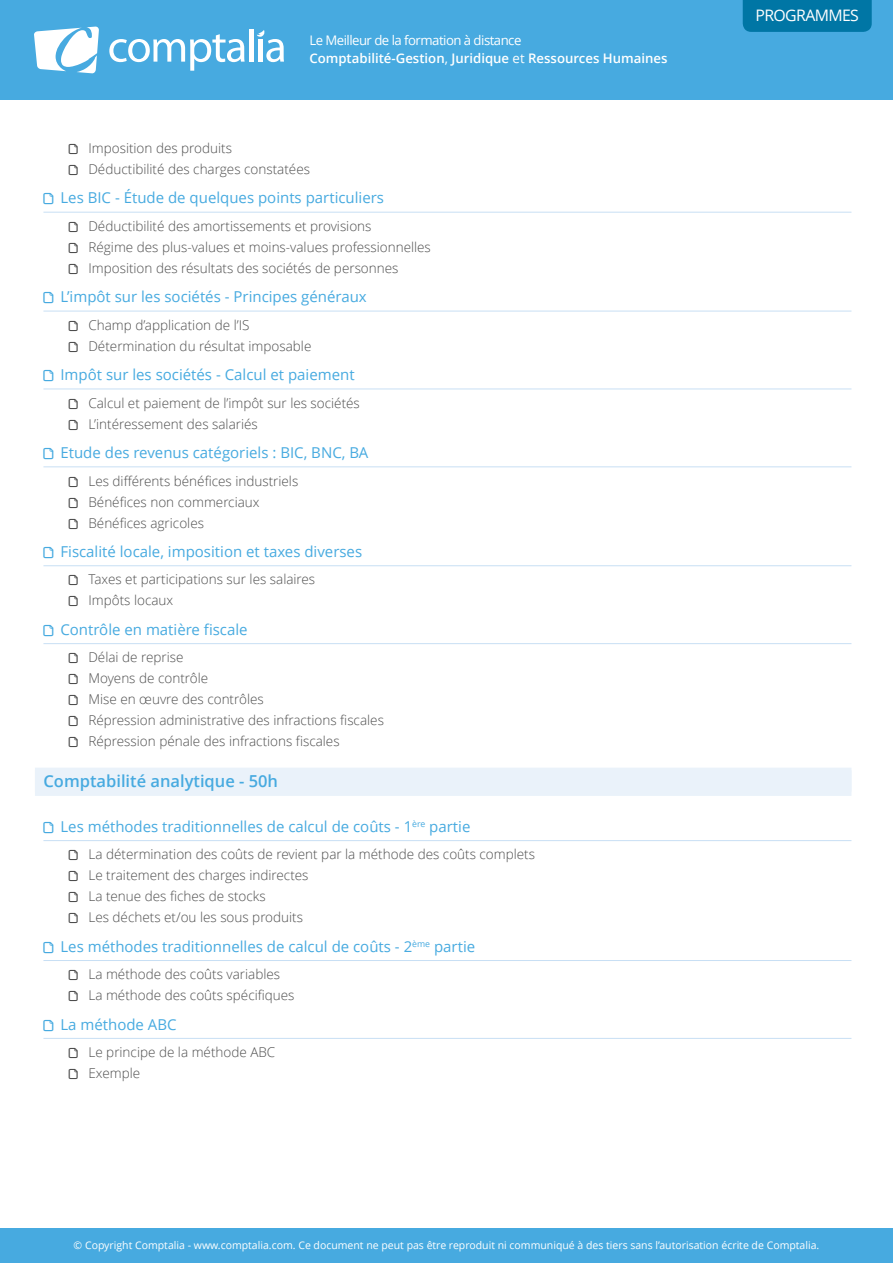
<style>
.page{position:relative;width:893px;height:1263px;background:#fff}
.page>*{position:absolute;margin:0;border:0;box-sizing:border-box;transform-origin:0 0}
.t1{font:600 16.5px "Open Sans";color:#47aae0}
.t2{font:15.9px "Open Sans";letter-spacing:-.04em;color:#fff}
.t3{font:15px "Open Sans";color:#47aae0}
.t4{font:300 13.5px/21px "Open Sans";color:#4d4d4d}
.t5{font:600 13.2px/17.9px "Open Sans";color:#fff}
.t6{font:11.55px "Open Sans";color:#fff}
.t7{font:10.5px "Open Sans";color:#fff}
.s1{font-weight:400}
</style>
<div class="page">
<div style="left:0;top:0;width:893px;height:100px;background:#47aae0"></div>
<svg style="left:34px;top:26px;width:65px;height:47px"></svg>
<svg style="left:109px;top:34px;width:136px;height:37px"></svg>
<hr style="left:249px;top:29px;width:4px;height:33px;background:#fff">
<svg style="left:257px;top:30px;width:27px;height:32px"></svg>
<div style="left:743px;top:0;width:129px;height:32px;background:#0076a5"></div>
<div style="left:0;top:1229px;width:893px;height:34px;background:#47aae0"></div>
<hr style="left:43px;top:212px;width:808px;height:1px;background:#c8dff4">
<hr style="left:43px;top:311px;width:808px;height:1px;background:#c8dff4">
<hr style="left:43px;top:389px;width:808px;height:1px;background:#c8dff4">
<hr style="left:43px;top:467px;width:808px;height:1px;background:#c8dff4">
<hr style="left:43px;top:565px;width:808px;height:1px;background:#c8dff4">
<hr style="left:43px;top:643px;width:808px;height:1px;background:#c8dff4">
<div style="left:35px;top:768px;width:816px;height:24px;background:#eaf2fa"></div>
<div style="left:35px;top:770px;width:816px;height:26px;background:#eaf2fa"></div>
<hr style="left:43px;top:840px;width:808px;height:1px;background:#c8dff4">
<hr style="left:43px;top:960px;width:808px;height:1px;background:#c8dff4">
<hr style="left:43px;top:1038px;width:808px;height:1px;background:#c8dff4">
<p class="t5" style="left:309px;top:32px;width:360px"><span class="s1">Le Meilleur de la formation à distance<br></span>Comptabilité-Gestion<span class="s1">,</span> Juridique <span class="s1">et</span> Ressources Humaines</p>
<p class="t4" style="left:88px;top:138px;width:223px">I mposition des produits<br>Déductibilité des charges constatées</p>
<p class="t3" style="left:60px;top:189px;width:325px">Les BIC - Étude de quelques points particuliers</p>
<p class="t4" style="left:88px;top:216px;width:344px">Déductibilité des amortissements et provisions<br>Régime des plus-values et moins-values professionnelles<br>I mposition des résultats des sociétés de personnes</p>
<p class="t3" style="left:60px;top:288px;width:308px">L’impôt sur les sociétés - Principes généraux</p>
<p class="t4" style="left:88px;top:315px;width:224px">Champ d’application de l’IS<br>Détermination du résultat imposable</p>
<p class="t3" style="left:60px;top:366px;width:296px">I mpôt sur les sociétés - Calcul et paiement</p>
<p class="t4" style="left:88px;top:392px;width:273px">Calcul et paiement de l’impôt sur les sociétés<br>L’intéressement des salariés</p>
<p class="t3" style="left:60px;top:444px;width:309px">Etude des revenus catégoriels : BI C, BN C, BA</p>
<p class="t4" style="left:88px;top:470px;width:211px">Les différents bénéfices industriels<br>Bénéfices non commerciaux<br>Bénéfices agricoles</p>
<p class="t3" style="left:60px;top:543px;width:303px">Fiscalité locale, imposition et taxes diverses</p>
<p class="t4" style="left:88px;top:569px;width:228px">Taxes et participations sur les salaires<br>I mpôts locaux</p>
<p class="t3" style="left:60px;top:621px;width:189px">Contrôle en matière fiscale</p>
<p class="t4" style="left:88px;top:647px;width:297px">Délai de reprise<br>M oyens de contrôle<br>M ise en œuvre des contrôles<br>Répression administrative des infractions fiscales<br>Répression pénale des infractions fiscales</p>
<p class="t1" style="left:43px;top:772px;width:236px">Comptabilité analytique - 50h</p>
<p class="t3" style="left:60px;top:818px;width:411px">Les méthodes traditionnelles de calcul de coûts - 1<sup>ère</sup> partie</p>
<p class="t4" style="left:88px;top:844px;width:448px">La détermination des coûts de revient par la méthode des coûts complets Le traitement des charges indirectes<br>La tenue des fiches de stocks<br>Les déchets et/ou les sous produits</p>
<p class="t3" style="left:60px;top:938px;width:416px">Les méthodes traditionnelles de calcul de coûts - 2<sup>ème</sup> partie</p>
<p class="t4" style="left:88px;top:964px;width:208px">La méthode des coûts variables<br>La méthode des coûts spécifiques</p>
<p class="t3" style="left:60px;top:1016px;width:118px">La méthode ABC</p>
<p class="t4" style="left:88px;top:1042px;width:188px">Le principe de la méthode ABC<br>Exemple</p>
<p class="t2" style="left:755px;top:6px;width:105px">Programm es</p>
<p class="t6" style="left:83px;top:1239px;width:728px">© Copyright Comptalia.com. Ce document ne peut pas être reproduit ni communiqué à des tiers sans l’autorisation écrite de Comptalia.</p>
<p class="t7" style="left:74px;top:1239px;width:747px">© Copyright Comptalia - www.comptalia.com. Ce document ne peut pas être reproduit ni communiqué à des tiers sans l’autorisation écrite de Comptalia.</p>
</div>
